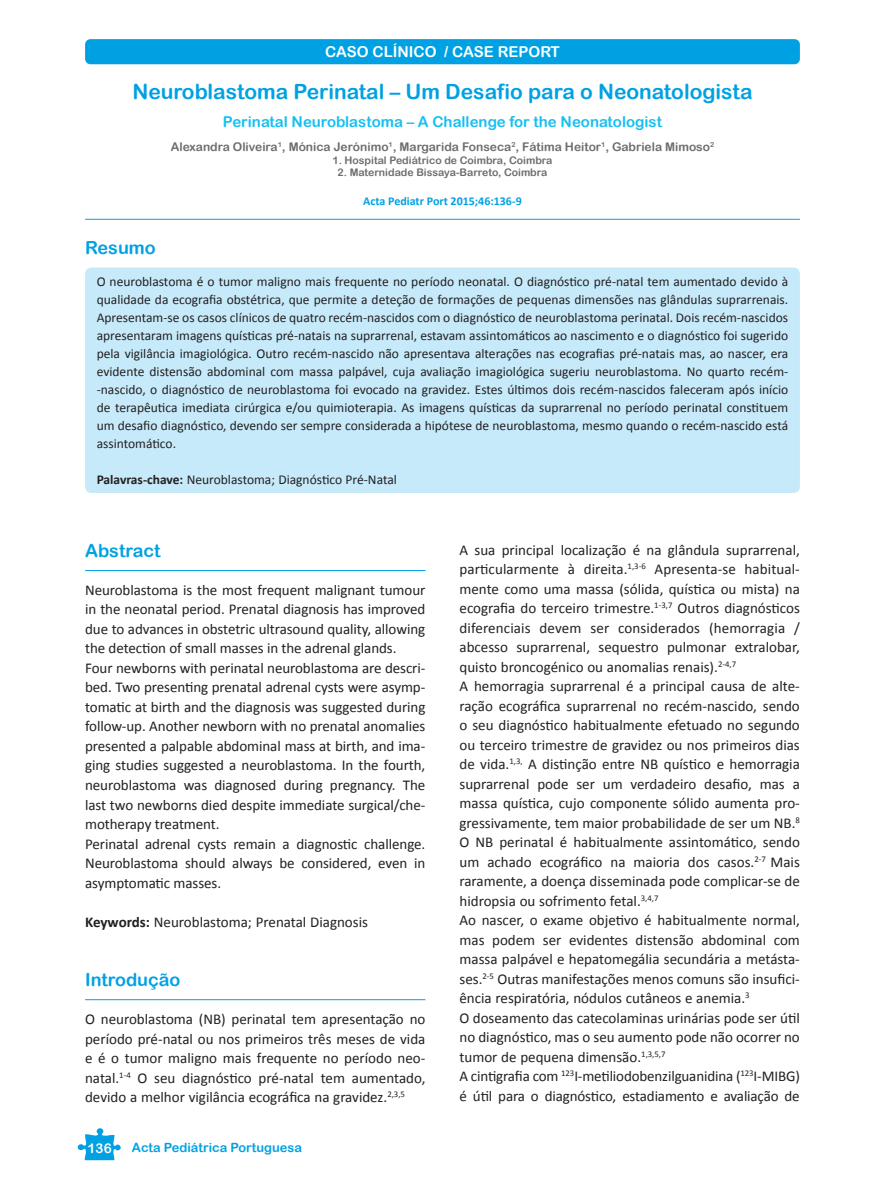
<style>
.page{position:relative;width:885px;height:1191px;background:#fff}
.page>*{position:absolute;margin:0;border:0;box-sizing:border-box;transform-origin:0 0}
.t1{font:21px "Arial Rounded MT Bold";color:#00a1e3}
.t2{font:18px "Arial Rounded MT Bold";color:#00a1e3}
.t3{font:15px/19.5px "Calibri";letter-spacing:-.005em;color:#231f20}
.t4{font:15px "Arial Rounded MT Bold";color:#15c0f2}
.t5{font:15px "Arial Rounded MT Bold";color:#fff}
.t6{font:13.5px/18px "Calibri";color:#231f20;text-align:justify}
.t7{font:13.5px "Arial Rounded MT Bold";color:#fff}
.t8{font:12.75px "Arial Rounded MT Bold";color:#00a1e3}
.t9{font:12px "Arial Rounded MT Bold";color:#6c6d70}
.t10{font:700 12px "Calibri";color:#00a1e3}
.t11{font:10.5px "Arial Rounded MT Bold";color:#6c6d70}
.s1{font-weight:700}
</style>
<div class="page">
<div style="left:85px;top:39px;width:714px;height:25px;background:#00a1e3;border-radius:5px"></div>
<svg style="left:77px;top:1128px;width:44px;height:32px"></svg>
<hr style="left:85px;top:219px;width:714px;height:1px;background:#00a1e3">
<div style="left:85px;top:267px;width:714px;height:226px;background:#c6eafa;border-radius:6px"></div>
<hr style="left:85px;top:570px;width:340px;height:1px;background:#00a1e3">
<hr style="left:85px;top:999px;width:340px;height:1px;background:#00a1e3">
<p class="t5" style="left:325px;top:43px;width:23px">Caso</p>
<p class="t5" style="left:372px;top:43px;width:10px">clínico</p>
<p class="t5" style="left:444px;top:43px;width:31px">/ Case</p>
<p class="t5" style="left:497px;top:43px;width:12px">report</p>
<h1 class="t1" style="left:132px;top:79px;width:621px">Neuroblastoma Perinatal – Um Desafio para o Neonatologista</h1>
<p class="t4" style="left:223px;top:113px;width:440px">Perinatal Neuroblastoma – A Challenge for the Neonatologist</p>
<p class="t9" style="left:171px;top:140px;width:545px">Alexandra Oliveira<sup>1</sup>, Mónica Jerónimo<sup>1</sup>, Margarida Fonseca<sup>2</sup>, Fátima Heitor<sup>1</sup>, Gabriela Mimoso<sup>2</sup></p>
<p class="t11" style="left:332px;top:154px;width:221px">1. Hospital Pediátrico de Coimbra, Coimbra</p>
<p class="t11" style="left:337px;top:166px;width:211px">2. Maternidade Bissaya-Barreto, Coimbra</p>
<p class="t10" style="left:363px;top:194px;width:160px">Acta Pediatr Port 2015;46:136-9</p>
<p class="t2" style="left:85px;top:237px;width:72px">Resumo</p>
<p class="t6" style="left:97px;top:272px;width:693px">O neuroblastoma é o tumor maligno mais frequente no período neonatal. O diagnóstico pré-natal tem aumentado devido à qualidade da ecografia obstétrica, que permite a deteção de formações de pequenas dimensões nas glândulas suprarrenais.<br>Apresentam-se os casos clínicos de quatro recém‑nascidos com o diagnóstico de neuroblastoma perinatal. Dois recém-nascidos apresentaram imagens quísticas pré-natais na suprarrenal, estavam assintomáticos ao nascimento e o diagnóstico foi sugerido pela vigilância imagiológica. Outro recém-nascido não apresentava alterações nas ecografias pré-natais mas, ao nascer, era evidente distensão abdominal com massa palpável, cuja avaliação imagiológica sugeriu neuroblastoma. No quarto recém--nascido, o diagnóstico de neuroblastoma foi evocado na gravidez. Estes últimos dois recém-nascidos faleceram após início de terapêutica imediata cirúrgica e/ou quimioterapia. As imagens quísticas da suprarrenal no período perinatal constituem um desafio diagnóstico, devendo ser sempre considerada a hipótese de neuroblastoma, mesmo quando o recém-nascido está assintomático.</p>
<p class="t6" style="left:97px;top:470px;width:302px"><span class="s1">Palavras-chave:</span> Neuroblastoma; Diagnóstico Pré-Natal</p>
<p class="t2" style="left:85px;top:539px;width:77px">Abstract</p>
<p class="t3" style="left:85px;top:579px;width:342px">Neuroblastoma is the most frequent malignant tumour in the neonatal period. Prenatal diagnosis has improved due to advances in obstetric ultrasound quality, allowing the detection of small masses in the adrenal glands.<br>Four newborns with perinatal neuroblastoma are descri&shy;bed. Two presenting prenatal adrenal cysts were asymp&shy;tomatic at birth and the diagnosis was suggested during follow-up. Another newborn with no prenatal anomalies presented a palpable abdominal mass at birth, and ima&shy;ging studies suggested a neuroblastoma. In the fourth, neuroblastoma was diagnosed during pregnancy. The last two newborns died despite immediate surgical/che&shy;motherapy treatment.<br>Perinatal adrenal cysts remain a diagnostic challenge.<br>Neuroblastoma should always be considered, even in asymptomatic masses.</p>
<p class="t3" style="left:85px;top:911px;width:284px"><span class="s1">Keywords:</span> Neuroblastoma; Prenatal Diagnosis</p>
<p class="t2" style="left:85px;top:969px;width:97px">Introdução</p>
<p class="t3" style="left:85px;top:1008px;width:342px;text-align:justify">O neuroblastoma (NB) perinatal tem apresentação no período pré-natal ou nos primeiros três meses de vida e é o tumor maligno mais frequente no período neo&shy;natal.<sup>1-4</sup> O seu diagnóstico pré-natal tem aumentado, devido a melhor vigilância ecográfica na gravidez.<sup>2,3,5</sup></p>
<p class="t7" style="left:88px;top:1139px;width:26px">136</p>
<p class="t8" style="left:132px;top:1140px;width:171px">Acta Pediátrica Portuguesa</p>
<p class="t3" style="left:459px;top:539px;width:342px">A sua principal localização é na glândula suprarrenal, particularmente à direita.<sup>1,3-6</sup> Apresenta‑se habitual&shy;mente como uma massa (sólida, quística ou mista) na ecografia do terceiro trimestre.<sup>1-3,7</sup> Outros diagnósticos diferenciais devem ser considerados (hemorragia / abcesso suprarrenal, sequestro pulmonar extralobar, quisto broncogénico ou anomalias renais).<sup>2-4,7<br></sup>A hemorragia suprarrenal é a principal causa de alte&shy;ração ecográfica suprarrenal no recém‑nascido, sendo o seu diagnóstico habitualmente efetuado no segundo ou terceiro trimestre de gravidez ou nos primeiros dias de vida.<sup>1,3,</sup> A distinção entre NB quístico e hemorragia suprarrenal pode ser um verdadeiro desafio, mas a massa quística, cujo componente sólido aumenta pro&shy;gressivamente, tem maior probabilidade de ser um NB.<sup>8<br></sup>O NB perinatal é habitualmente assintomático, sendo um achado ecográfico na maioria dos casos.<sup>2-7</sup> Mais raramente, a doença disseminada pode complicar-se de hidropsia ou sofrimento fetal.<sup>3,4,7<br></sup>Ao nascer, o exame objetivo é habitualmente normal, mas podem ser evidentes distensão abdominal com massa palpável e hepatomegália secundária a metásta&shy;ses.<sup>2-5</sup> Outras manifestações menos comuns são insufici&shy;ência respiratória, nódulos cutâneos e anemia.<sup>3<br></sup>O doseamento das catecolaminas urinárias pode ser útil no diagnóstico, mas o seu aumento pode não ocorrer no tumor de pequena dimensão.<sup>1,3,5,7<br></sup>A cintigrafia com <sup>123</sup>I-metiliodobenzilguanidina (<sup>123</sup>I-MIBG) é útil para o diagnóstico, estadiamento e avaliação de</p>
</div>
